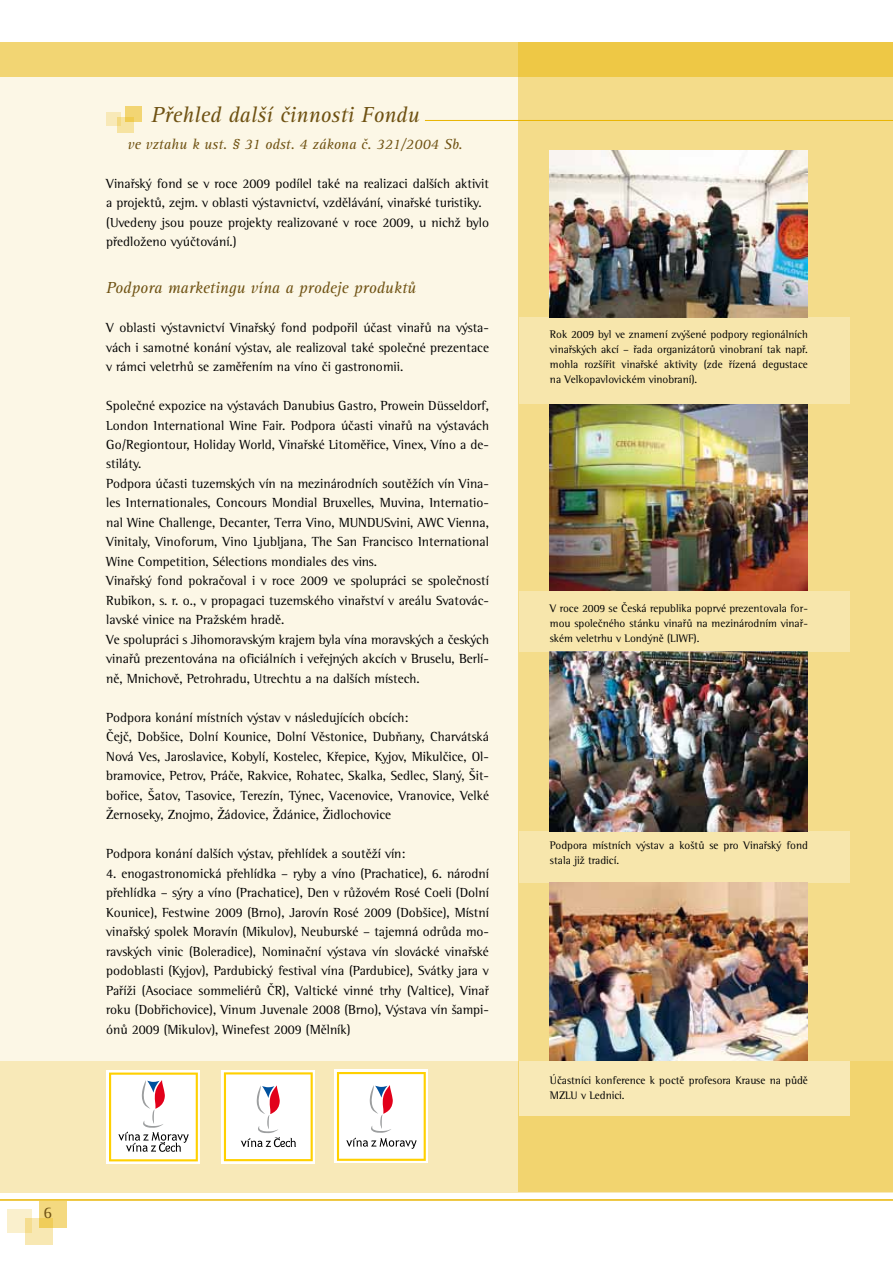
<style>
.page{position:relative;width:893px;height:1263px;background:#fff}
.page>*{position:absolute;margin:0;border:0;box-sizing:border-box;transform-origin:0 0}
.t1{font:italic 22.5px "Rotis Serif Pro";color:#6f5213}
.t2{font:italic 16.5px "Rotis Serif Pro";color:#6f5213}
.t3{font:16.5px "Rotis Semi Serif Pro";color:#6f5213}
.t4{font:italic 15px "Rotis Serif Pro";color:#6f5213}
.t5{font:13.5px/19.5px "Rotis Semi Serif Pro";color:#000}
.t6{font:11.25px/15px "Rotis Semi Serif Pro";color:#000;text-align:justify}
</style>
<div class="page">
<div style="left:0;top:43px;width:893px;height:1150px;background:#fcf7e6"></div>
<div style="left:0;top:1061px;width:893px;height:132px;background:#f8e9b8"></div>
<svg style="left:519px;top:77px;width:374px;height:1115px;background:#f3d984"></svg>
<div style="left:519px;top:831px;width:330px;height:52px;background:#f7e6ac"></div>
<div style="left:519px;top:318px;width:330px;height:86px;background:#f7e6ac"></div>
<div style="left:39px;top:1201px;width:28px;height:26px;background:#f4d980"></div>
<svg style="left:26px;top:1218px;width:27px;height:27px"></svg>
<svg style="left:7px;top:1209px;width:25px;height:24px"></svg>
<hr style="left:425px;top:120px;width:468px;height:1px;background:#e9b400">
<div style="left:125px;top:106px;width:16px;height:16px;background:#f2d573"></div>
<svg style="left:117px;top:117px;width:16px;height:16px"></svg>
<svg style="left:106px;top:112px;width:15px;height:13px"></svg>
<img style="left:550px;top:150px;width:258px;height:168px">
<svg style="left:0;top:43px;width:893px;height:34px;background:#f0cf5f"></svg>
<div style="left:107px;top:1070px;width:93px;height:94px;background:linear-gradient(to right,#fff,#fff)"></div>
<svg style="left:109px;top:1072px;width:89px;height:89px;background:#f1e8d7"></svg>
<svg style="left:222px;top:1070px;width:93px;height:93px"></svg>
<svg style="left:224px;top:1072px;width:89px;height:89px;background:#f7eddc"></svg>
<svg style="left:335px;top:1070px;width:93px;height:93px"></svg>
<svg style="left:337px;top:1072px;width:89px;height:89px;background:#f6ecda"></svg>
<img style="left:550px;top:404px;width:258px;height:187px">
<img style="left:550px;top:652px;width:258px;height:179px">
<img style="left:550px;top:883px;width:258px;height:178px">
<hr style="left:0;top:1199px;width:893px;height:2px;background:#e9b400">
<div style="left:519px;top:591px;width:330px;height:61px;background:#f7e6ac"></div>
<div style="left:519px;top:1061px;width:330px;height:54px;background:#f8e9b6"></div>
<h1 class="t1" style="left:151px;top:101px;width:270px">Přehled další činnosti Fondu</h1>
<p class="t4" style="left:128px;top:135px;width:337px">ve vztahu k ust. § 31 odst. 4 zákona č. 321/2004 Sb.</p>
<p class="t5" style="left:106px;top:174px;width:384px">Vinařský fond se v roce 2009 podílel také na realizaci dalších aktivit a projektů, zejm. v oblasti výstavnictví, vzdělávání, vinařské turistiky. (Uvedeny jsou pouze projekty realizované v roce 2009, u nichž bylo předloženo vyúčtování.)</p>
<p class="t2" style="left:106px;top:278px;width:311px">Podpora marketingu vína a prodeje produktů</p>
<p class="t5" style="left:106px;top:318px;width:384px;text-align:justify">V oblasti výstavnictví Vinařský fond podpořil účast vinařů na výsta&shy;vách i samotné konání výstav, ale realizoval také společné prezentace v rámci veletrhů se zaměřením na víno či gastronomii.</p>
<p class="t5" style="left:106px;top:396px;width:384px">Společné expozice na výstavách Danubius Gastro, Prowein Düsseldorf, London International Wine Fair. Podpora účasti vinařů na výstavách Go/Regiontour, Holiday World, Vinařské Litoměřice, Vinex, Víno a de&shy;stiláty.<br>Podpora účasti tuzemských vín na mezinárodních soutěžích vín Vina&shy;les Internationales, Concours Mondial Bruxelles, Muvina, Internatio&shy;nal Wine Challenge, Decanter, Terra Vino, MUNDUSvini, AWC Vienna, Vinitaly, Vinoforum, Vino Ljubljana, The San Francisco International Wine Competition, Sélections mondiales des vins.<br>Vinařský fond pokračoval i v roce 2009 ve spolupráci se společností Rubikon, s. r. o., v propagaci tuzemského vinařství v areálu Svatovác&shy;lavské vinice na Pražském hradě.<br>Ve spolupráci s Jihomoravským krajem byla vína moravských a českých vinařů prezentována na oficiálních i veřejných akcích v Bruselu, Berlí&shy;ně, Mnichově, Petrohradu, Utrechtu a na dalších místech.</p>
<p class="t5" style="left:106px;top:708px;width:384px">Podpora konání místních výstav v následujících obcích:<br>Čejč, Dobšice, Dolní Kounice, Dolní Věstonice, Dubňany, Charvátská Nová Ves, Jaroslavice, Kobylí, Kostelec, Křepice, Kyjov, Mikulčice, Ol&shy;bramovice, Petrov, Práče, Rakvice, Rohatec, Skalka, Sedlec, Slaný, Šit&shy;bořice, Šatov, Tasovice, Terezín, Týnec, Vacenovice, Vranovice, Velké Žernoseky, Znojmo, Žádovice, Ždánice, Židlochovice</p>
<p class="t5" style="left:106px;top:844px;width:301px">Podpora konání dalších výstav, přehlídek a soutěží vín:</p>
<p class="t5" style="left:106px;top:864px;width:384px;text-align:justify">4. enogastronomická přehlídka – ryby a víno (Prachatice), 6. národní přehlídka – sýry a víno (Prachatice), Den v růžovém Rosé Coeli (Dolní Kounice), Festwine 2009 (Brno), Jarovín Rosé 2009 (Dobšice), Místní vinařský spolek Moravín (Mikulov), Neuburské – tajemná odrůda mo&shy;ravských vinic (Boleradice), Nominační výstava vín slovácké vinařské podoblasti (Kyjov), Pardubický festival vína (Pardubice), Svátky jara v Paříži (Asociace sommeliérů ČR), Valtické vinné trhy (Valtice), Vinař roku (Dobřichovice), Vinum Juvenale 2008 (Brno), Výstava vín šampi&shy;ónů 2009 (Mikulov), Winefest 2009 (Mělník)</p>
<p class="t3" style="left:44px;top:1202px;width:10px">6</p>
<p class="t6" style="left:550px;top:327px;width:259px">Rok 2009 byl ve znamení zvýšené podpory regionálních vinařských akcí – řada organizátorů vinobraní tak např. mohla rozšířit vinařské aktivity (zde řízená degustace na Velkopavlovickém vinobraní).</p>
<p class="t6" style="left:550px;top:601px;width:259px">V roce 2009 se Česká republika poprvé prezentovala for&shy;mou společného stánku vinařů na mezinárodním vinař&shy;ském veletrhu v Londýně (LIWF).</p>
<p class="t6" style="left:550px;top:837px;width:259px">Podpora místních výstav a koštů se pro Vinařský fond stala již tradicí.</p>
<p class="t6" style="left:550px;top:1072px;width:259px">Účastníci konference k poctě profesora Krause na půdě<br>MZLU v Lednici.</p>
</div>
